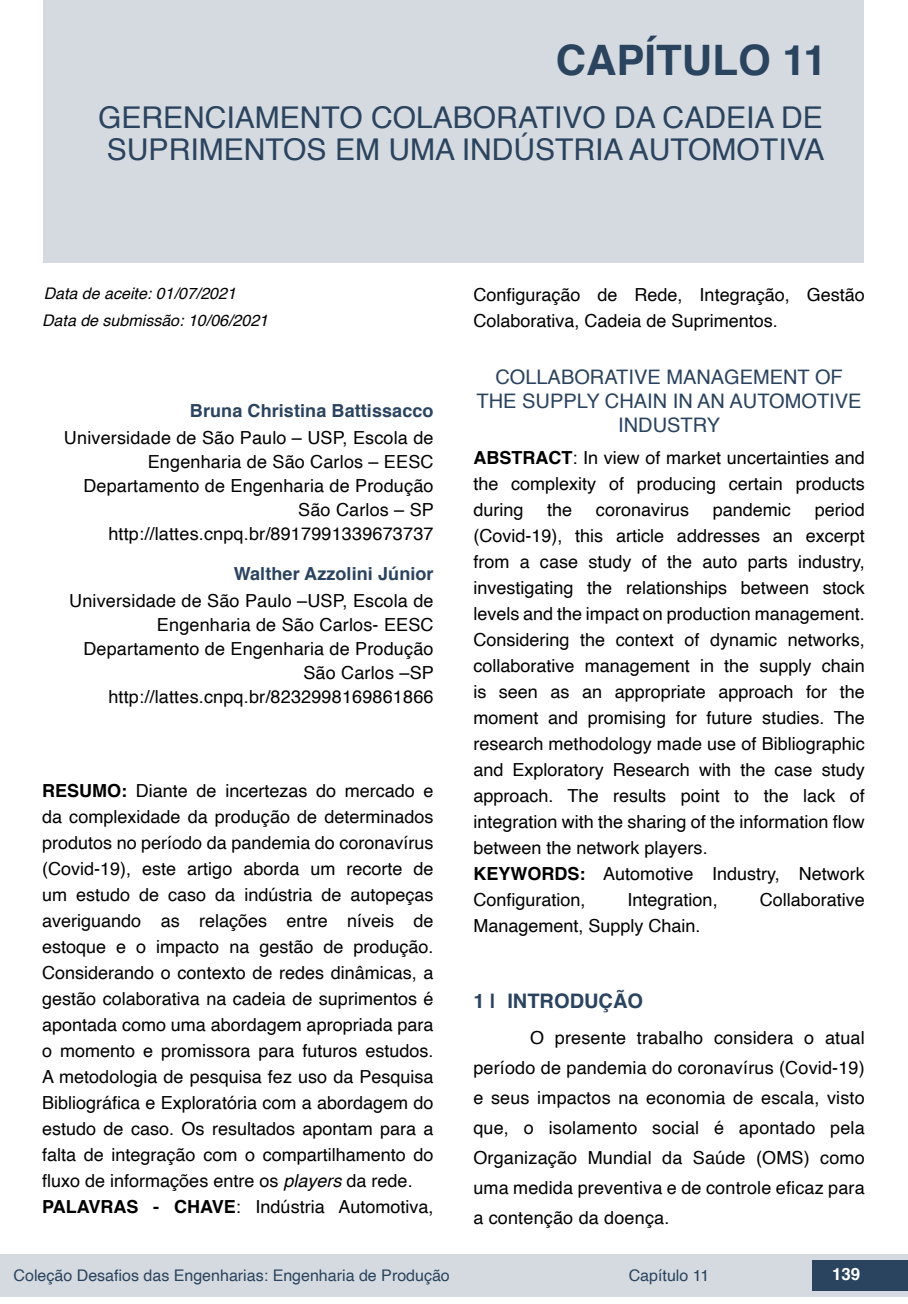
<style>
.page{position:relative;width:908px;height:1304px;background:#fff}
.page>*{position:absolute;margin:0;border:0;box-sizing:border-box;transform-origin:0 0}
.t1{font:700 42px "Helvetica";color:#2a435e}
.t2{font:30px/32px "Helvetica";color:#2a435e}
.t3{font:20px/24px "Helvetica";color:#2a435e;text-align:center}
.t4{font:700 20px "Helvetica";color:#2a435e}
.t5{font:18px/26px "Helvetica";color:#000}
.t6{font:700 18px "Helvetica";letter-spacing:.005em;color:#2a435e}
.t7{font:700 16.8px "Helvetica";color:#fff}
.t8{font:16px "Helvetica";color:#2a435e}
.t9{font:italic 16px "Helvetica";color:#000}
.s1{font-weight:700}
.s2{font-style:italic}
</style>
<div class="page">
<div style="left:0;top:1254px;width:906px;height:43px;background:#d4dadf"></div>
<div style="left:812px;top:1261px;width:95px;height:30px;background:#2a435e"></div>
<div style="left:44px;top:0;width:819px;height:263px;background:#d4dadf"></div>
<h1 class="t1" style="left:555px;top:26px;width:272px">CAPÍTULO 11</h1>
<h2 class="t2" style="left:98px;top:103px;width:727px">GERENCIAMENTO COLABORATIVO DA CADEIA DE<br>SUPRIMENTOS EM UMA INDÚSTRIA AUTOMOTIVA</h2>
<p class="t9" style="left:44px;top:280px;width:194px">Data de aceite: 01/07/2021</p>
<p class="t9" style="left:42px;top:307px;width:227px">Data de submissão: 10/06/2021</p>
<p class="t6" style="left:190px;top:396px;width:245px">Bruna Christina Battissacco</p>
<p class="t5" style="left:64px;top:426px;width:371px;line-height:24px;text-align:right">Universidade de São Paulo – USP, Escola de Engenharia de São Carlos – EESC Departamento de Engenharia de Produção São Carlos – SP http://lattes.cnpq.br/8917991339673737</p>
<p class="t6" style="left:234px;top:559px;width:201px">Walther Azzolini Júnior</p>
<p class="t5" style="left:69px;top:589px;width:366px;line-height:24px;text-align:right">Universidade de São Paulo –USP, Escola de Engenharia de São Carlos- EESC Departamento de Engenharia de Produção São Carlos –SP http://lattes.cnpq.br/8232998169861866</p>
<p class="t5" style="left:42px;top:778px;width:393px"><span class="s1">RESUMO:</span> Diante de incertezas do mercado e da complexidade da produção de determinados produtos no período da pandemia do coronavírus (Covid-19), este artigo aborda um recorte de um estudo de caso da indústria de autopeças averiguando as relações entre níveis de estoque e o impacto na gestão de produção.<br>Considerando o contexto de redes dinâmicas, a gestão colaborativa na cadeia de suprimentos é apontada como uma abordagem apropriada para o momento e promissora para futuros estudos.<br>A metodologia de pesquisa fez uso da Pesquisa Bibliográfica e Exploratória com a abordagem do estudo de caso. Os resultados apontam para a falta de integração com o compartilhamento do fluxo de informações entre os <span class="s2">players</span> da rede.<br><span class="s1">PALAVRAS - CHAVE</span>: Indústria Automotiva,</p>
<p class="t5" style="left:473px;top:283px;width:393px">Configuração de Rede, Integração, Gestão<br>Colaborativa, Cadeia de Suprimentos.</p>
<p class="t3" style="left:476px;top:366px;width:386px">COLLABORATIVE MANAGEMENT OF<br>THE SUPPLY CHAIN IN AN AUTOMOTIVE<br>INDUSTRY</p>
<p class="t5" style="left:473px;top:445px;width:393px;text-align:justify"><span class="s1">ABSTRACT</span>: In view of market uncertainties and the complexity of producing certain products during</p>
<p class="t5" style="left:473px;top:497px;width:393px;text-indent:341px">period (Covid-19), this article addresses an excerpt from a case study of the auto parts industry, investigating the relationships between stock levels and the impact on production management.<br>Considering the context of dynamic networks, collaborative management in the supply chain is seen as an appropriate approach for the moment and promising for future studies. The research methodology made use of Bibliographic and Exploratory Research with the case study approach. The results point to the lack of integration with the sharing of the information flow between the network players.<br><span class="s1">KEYWORDS:</span> Automotive Industry, Network Configuration,</p>
<p class="t5" style="left:547px;top:497px;width:27px">the</p>
<p class="t5" style="left:595px;top:497px;width:95px">coronavirus</p>
<p class="t5" style="left:712px;top:497px;width:80px">pandemic</p>
<p class="t5" style="left:627px;top:887px;width:92px">Integration,</p>
<p class="t5" style="left:759px;top:887px;width:107px">Collaborative</p>
<p class="t5" style="left:473px;top:913px;width:229px">Management, Supply Chain.</p>
<p class="t4" style="left:473px;top:985px;width:171px">1 | INTRODUÇÃO</p>
<p class="t5" style="left:473px;top:1023px;width:393px;line-height:30px;text-align:justify;text-indent:57px">O presente trabalho considera o atual período de pandemia do coronavírus (Covid-19) e seus impactos na economia de escala, visto que, o isolamento social é apontado pela Organização Mundial da Saúde (OMS) como uma medida preventiva e de controle eficaz para a contenção da doença.</p>
<p class="t8" style="left:14px;top:1263px;width:437px">Coleção Desafios das Engenharias: Engenharia de Produção</p>
<p class="t8" style="left:628px;top:1263px;width:82px">Capítulo 11</p>
<p class="t7" style="left:831px;top:1261px;width:30px">139</p>
</div>
